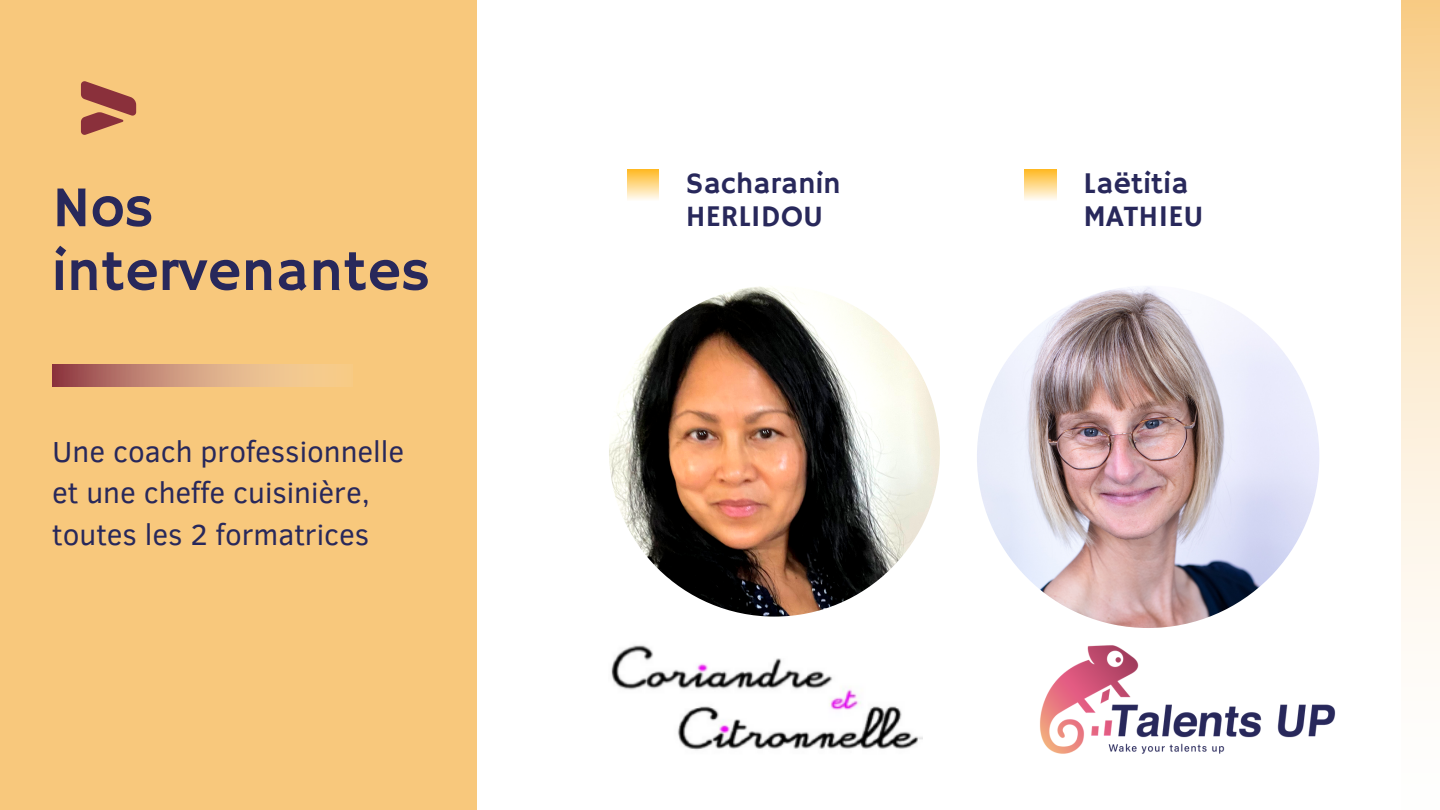
<style>
.page{position:relative;width:1440px;height:810px;background:#fff}
.page>*{position:absolute;margin:0;border:0;box-sizing:border-box;transform-origin:0 0}
.t1{font:58.1px/63.8px "Hammersmith One";color:#28285b}
.t2{font:30px/33px "Hammersmith One";color:#28285b}
.t3{font:29.7px/41.6px "Clear Sans";color:#28285b}
</style>
<div class="page">
<div style="left:0;top:0;width:477px;height:810px;background:#f8c87c"></div>
<svg style="left:52px;top:364px;width:292px;height:23px;background:#d0997b"></svg>
<div style="left:627px;top:169px;width:32px;height:32px;background:linear-gradient(to bottom,#ffb821,#fffaf2)"></div>
<div style="left:1025px;top:169px;width:31px;height:32px;background:linear-gradient(to bottom,#ffb821,#fffaf2)"></div>
<img style="left:977px;top:286px;width:342px;height:342px;border-radius:50%">
<img style="left:609px;top:286px;width:331px;height:331px;border-radius:50%">
<img style="left:980px;top:489px;width:356px;height:265px">
<svg style="left:81px;top:81px;width:55px;height:54px"></svg>
<div style="left:1401px;top:0;width:39px;height:810px;background:linear-gradient(to bottom,#f9d193,#fff)"></div>
<img style="left:611px;top:645px;width:311px;height:105px">
<h1 class="t1" style="left:52px;top:178px;width:379px">Nos intervenantes</h1>
<p class="t3" style="left:52px;top:429px;width:354px">Une coach professionnelle et une cheffe cuisinière, toutes les 2 formatrices</p>
<p class="t2" style="left:686px;top:168px;width:156px">Sacharanin<br>HERLIDOU</p>
<p class="t2" style="left:1083px;top:168px;width:122px">Laëtitia<br>MATHIEU</p>
</div>
